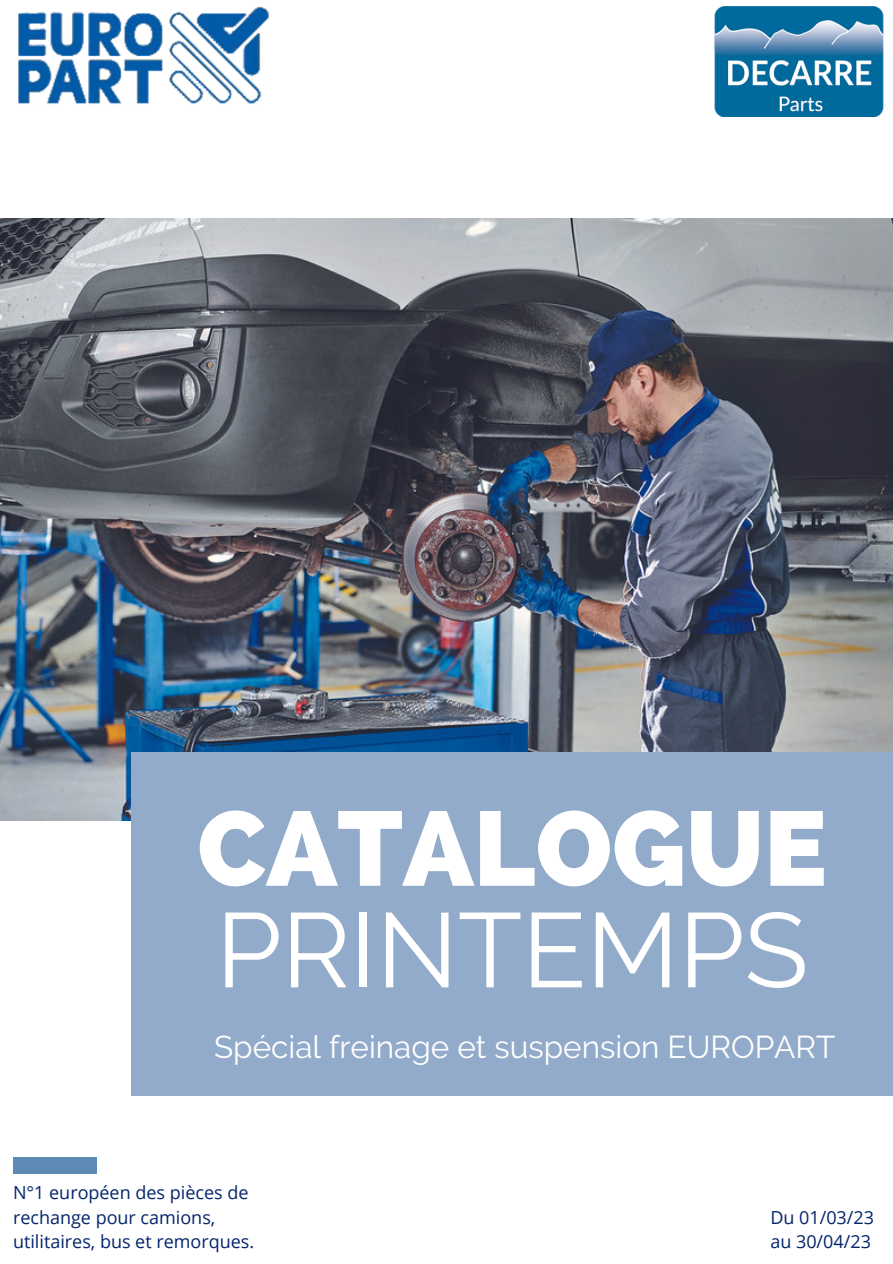
<style>
.page{position:relative;width:893px;height:1264px;background:#fff}
.page>*{position:absolute;margin:0;border:0;box-sizing:border-box;transform-origin:0 0}
.t1{font:800 105.3px "Raleway";color:#fff}
.t2{font:105.3px "Raleway";color:#fff}
.t3{font:31.5px "Raleway";color:#fff}
.t4{font:18px/24.8px "Open Sans";color:#03256c}
</style>
<div class="page">
<img style="left:0;top:218px;width:892px;height:602px">
<div style="left:132px;top:752px;width:760px;height:343px;background:#93abca"></div>
<img style="left:714px;top:6px;width:170px;height:111px">
<img style="left:18px;top:7px;width:251px;height:97px">
<div style="left:13px;top:1157px;width:84px;height:16px;background:#5d8ab4"></div>
<h1 class="t1" style="left:197px;top:786px;width:631px">CATALOGUE</h1>
<h1 class="t2" style="left:216px;top:888px;width:593px">PRINTEMPS</h1>
<h2 class="t3" style="left:214px;top:1028px;width:622px">Spécial freinage et suspension EUROPART</h2>
<p class="t4" style="left:13px;top:1179px;width:243px">N°1 européen des pièces de rechange pour camions, utilitaires, bus et remorques.</p>
<p class="t4" style="left:770px;top:1204px;width:105px">Du 01/03/23 au 30/04/23</p>
</div>
